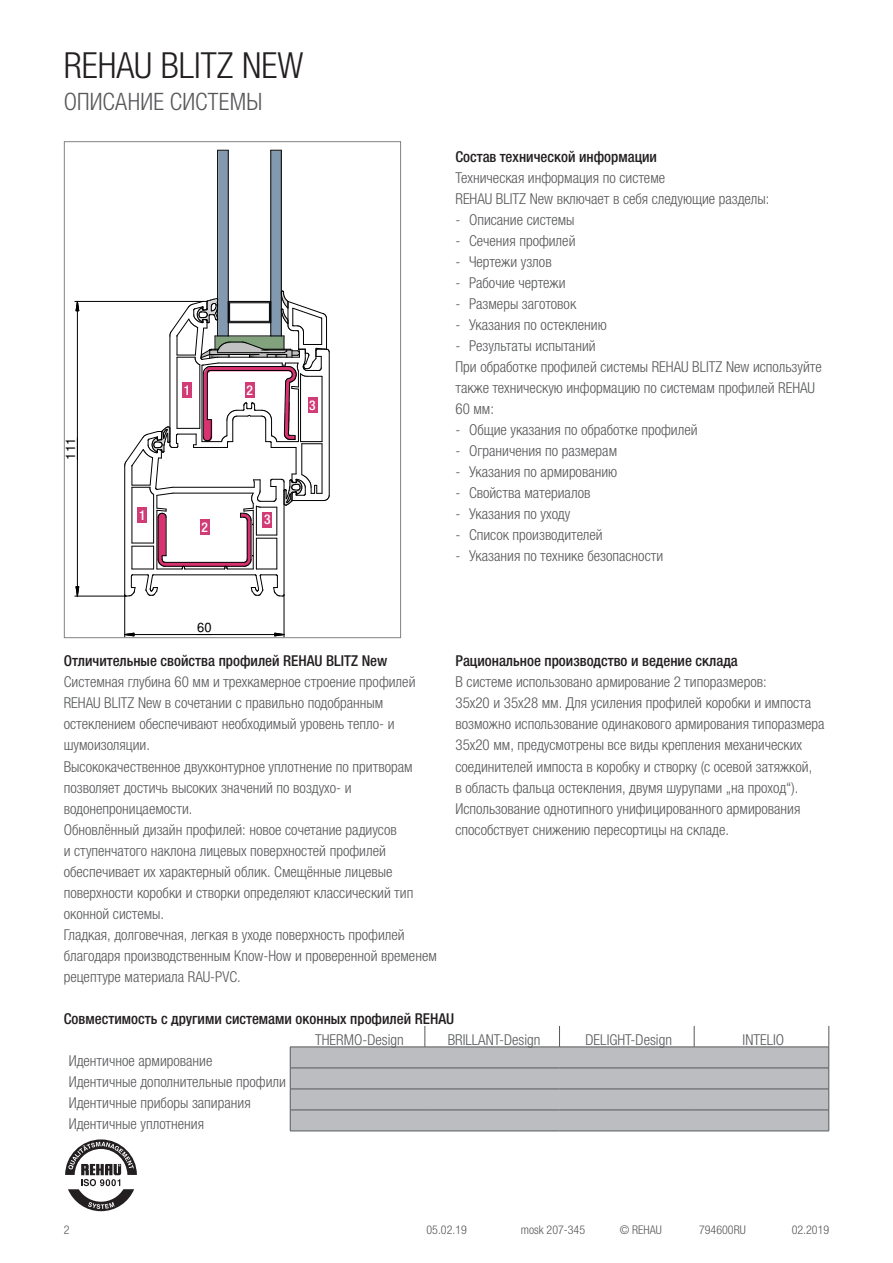
<style>
.page{position:relative;width:893px;height:1263px;background:#fff}
.page>*{position:absolute;margin:0;border:0;box-sizing:border-box;transform-origin:0 0}
.t1{font:300 condensed 36px "Helvetica Neue LTW1 G";color:#231f20}
.t2{font:300 condensed 24px "Helvetica Neue LTW1 G";letter-spacing:.01em;color:#57585a}
.Fließtext_47_links{font:300 condensed 15px/21px "Helvetica Neue LTW1 G";color:#57585a}
.Hervorhebung_67_link{font:500 condensed 15px "Helvetica Neue LTW1 G";color:#231f20}
.Fließtext_47_mittig{font:300 condensed 15px "Helvetica Neue LTW1 G";color:#57585a}
.Aufzählung_icht_ausg{font:500 condensed 13.5px "Helvetica Neue LTW1 G";color:#fff}
.t3{font:12.9px "Helvetica";color:#000}
.Fußzeile_mittig{font:300 condensed 12px "Helvetica Neue LTW1 G";color:#57585a}
</style>
<div class="page">
<img style="left:217px;top:149px;width:12px;height:142px">
<img style="left:270px;top:149px;width:12px;height:137px">
<img style="left:271px;top:286px;width:13px;height:5px">
<hr style="left:228px;top:150px;width:1px;height:186px;background:#000">
<hr style="left:217px;top:150px;width:1px;height:186px;background:#000">
<hr style="left:281px;top:150px;width:1px;height:186px;background:#000">
<hr style="left:270px;top:150px;width:1px;height:186px;background:#000">
<svg style="left:124px;top:291px;width:206px;height:306px"></svg>
<svg style="left:125px;top:632px;width:10px;height:4px"></svg>
<svg style="left:274px;top:632px;width:10px;height:4px"></svg>
<hr style="left:134px;top:634px;width:141px;height:1px;background:#000">
<hr style="left:124px;top:595px;width:1px;height:42px;background:#000">
<hr style="left:284px;top:595px;width:1px;height:42px;background:#000">
<svg style="left:75px;top:300px;width:5px;height:11px"></svg>
<svg style="left:75px;top:586px;width:5px;height:10px"></svg>
<hr style="left:77px;top:311px;width:1px;height:276px;background:#000">
<hr style="left:75px;top:596px;width:51px;height:1px;background:#000">
<hr style="left:75px;top:301px;width:128px;height:1px;background:#000">
<div style="left:182px;top:382px;width:10px;height:15px;background:#d13c76"></div>
<div style="left:245px;top:382px;width:10px;height:16px;background:#d13c76"></div>
<div style="left:262px;top:512px;width:10px;height:15px;background:#d13c76"></div>
<div style="left:137px;top:508px;width:10px;height:15px;background:#d13c76"></div>
<div style="left:200px;top:519px;width:10px;height:16px;background:#d13c76"></div>
<div style="left:308px;top:398px;width:9px;height:15px;background:#d13c76"></div>
<svg style="left:65px;top:1139px;width:72px;height:72px"></svg>
<svg style="left:290px;top:1026px;width:538px;height:21px"></svg>
<div style="left:291px;top:1048px;width:537px;height:83px;background:#bcbdc0"></div>
<svg style="left:424px;top:1026px;width:1px;height:21px"></svg>
<svg style="left:559px;top:1026px;width:1px;height:21px"></svg>
<svg style="left:694px;top:1026px;width:1px;height:21px"></svg>
<hr style="left:290px;top:1047px;width:135px;height:1px;background:#57585a">
<hr style="left:425px;top:1047px;width:134px;height:1px;background:#57585a">
<hr style="left:559px;top:1047px;width:135px;height:1px;background:#57585a">
<hr style="left:694px;top:1047px;width:135px;height:1px;background:#57585a">
<hr style="left:290px;top:1068px;width:135px;height:1px;background:#57585a">
<hr style="left:425px;top:1068px;width:134px;height:1px;background:#57585a">
<hr style="left:559px;top:1068px;width:135px;height:1px;background:#57585a">
<hr style="left:694px;top:1068px;width:135px;height:1px;background:#57585a">
<hr style="left:290px;top:1089px;width:135px;height:1px;background:#57585a">
<hr style="left:425px;top:1089px;width:134px;height:1px;background:#57585a">
<hr style="left:559px;top:1089px;width:135px;height:1px;background:#57585a">
<hr style="left:694px;top:1089px;width:135px;height:1px;background:#57585a">
<hr style="left:290px;top:1110px;width:135px;height:1px;background:#57585a">
<svg style="left:289px;top:1047px;width:2px;height:84px"></svg>
<hr style="left:425px;top:1110px;width:134px;height:1px;background:#57585a">
<hr style="left:559px;top:1110px;width:135px;height:1px;background:#57585a">
<hr style="left:694px;top:1110px;width:135px;height:1px;background:#57585a">
<svg style="left:828px;top:1026px;width:2px;height:105px"></svg>
<hr style="left:290px;top:1131px;width:135px;height:1px;background:#57585a">
<hr style="left:425px;top:1131px;width:134px;height:1px;background:#57585a">
<hr style="left:559px;top:1131px;width:135px;height:1px;background:#57585a">
<hr style="left:694px;top:1131px;width:135px;height:1px;background:#57585a">
<h1 class="t1" style="left:64px;top:45px;width:241px">REHAU BLITZ NEW</h1>
<h2 class="t2" style="left:64px;top:87px;width:200px">ОПИСАНИЕ СИСТЕМЫ</h2>
<p class="t3" style="left:63px;top:460px;width:23px;rotate:-90deg">111</p>
<p class="Aufzählung_icht_ausg" style="left:139px;top:507px;width:8px">1</p>
<p class="Aufzählung_icht_ausg" style="left:184px;top:382px;width:8px">1</p>
<p class="Aufzählung_icht_ausg" style="left:247px;top:382px;width:8px">2</p>
<p class="Aufzählung_icht_ausg" style="left:309px;top:397px;width:8px">3</p>
<p class="Aufzählung_icht_ausg" style="left:201px;top:519px;width:8px">2</p>
<p class="Aufzählung_icht_ausg" style="left:264px;top:511px;width:8px">3</p>
<p class="Hervorhebung_67_link" style="left:455px;top:148px;width:203px">Состав технической информации</p>
<p class="Fließtext_47_links" style="left:455px;top:168px;width:211px">Техническая информация по системе</p>
<p class="Fließtext_47_links" style="left:455px;top:189px;width:315px">REHAU BLITZ New включает в себя следующие разделы:</p>
<p class="Fließtext_47_links" style="left:455px;top:210px;width:121px">- Описание системы</p>
<p class="Fließtext_47_links" style="left:455px;top:231px;width:122px">- Сечения профилей</p>
<p class="Fließtext_47_links" style="left:455px;top:252px;width:98px">- Чертежи узлов</p>
<p class="Fließtext_47_links" style="left:455px;top:273px;width:112px">- Рабочие чертежи</p>
<p class="Fließtext_47_links" style="left:455px;top:294px;width:122px">- Размеры заготовок</p>
<p class="Fließtext_47_links" style="left:455px;top:315px;width:153px">- Указания по остеклению</p>
<p class="Fließtext_47_links" style="left:455px;top:336px;width:142px">- Результаты испытаний</p>
<p class="Fließtext_47_links" style="left:455px;top:357px;width:368px">При обработке профилей системы REHAU BLITZ New используйте также техническую информацию по системам профилей REHAU<br>60 мм:</p>
<p class="Fließtext_47_links" style="left:455px;top:420px;width:244px">- Общие указания по обработке профилей</p>
<p class="Fließtext_47_links" style="left:455px;top:441px;width:163px">- Ограничения по размерам</p>
<p class="Fließtext_47_links" style="left:455px;top:462px;width:163px">- Указания по армированию</p>
<p class="Fließtext_47_links" style="left:455px;top:483px;width:136px">- Свойства материалов</p>
<p class="Fließtext_47_links" style="left:455px;top:504px;width:116px">- Указания по уходу</p>
<p class="Fließtext_47_links" style="left:455px;top:525px;width:149px">- Список производителей</p>
<p class="Fließtext_47_links" style="left:455px;top:546px;width:209px">- Указания по технике безопасности</p>
<p class="t3" style="left:197px;top:620px;width:16px">60</p>
<p class="Hervorhebung_67_link" style="left:64px;top:652px;width:325px">Отличительные свойства профилей REHAU BLITZ New</p>
<p class="Fließtext_47_links" style="left:64px;top:672px;width:353px">Системная глубина 60 мм и трехкамерное строение профилей REHAU BLITZ New в сочетании с правильно подобранным остеклением обеспечивают необходимый уровень тепло- и шумоизоляции.</p>
<p class="Fließtext_47_links" style="left:64px;top:756px;width:350px">Высококачественное двухконтурное уплотнение по притворам позволяет достичь высоких значений по воздухо- и водонепроницаемости.</p>
<p class="Fließtext_47_links" style="left:64px;top:819px;width:351px">Обновлённый дизайн профилей: новое сочетание радиусов<br>и ступенчатого наклона лицевых поверхностей профилей обеспечивает их характерный облик. Смещённые лицевые поверхности коробки и створки определяют классический тип оконной системы.</p>
<p class="Fließtext_47_links" style="left:64px;top:924px;width:375px">Гладкая, долговечная, легкая в уходе поверхность профилей благодаря производственным Know-How и проверенной временем рецептуре материала RAU-PVC.</p>
<p class="Hervorhebung_67_link" style="left:455px;top:652px;width:284px">Рациональное производство и ведение склада</p>
<p class="Fließtext_47_links" style="left:455px;top:672px;width:313px">В системе использовано армирование 2 типоразмеров:</p>
<p class="Fließtext_47_links" style="left:455px;top:693px;width:371px">35х20 и 35х28 мм. Для усиления профилей коробки и импоста возможно использование одинакового армирования типоразмера 35х20 мм, предусмотрены все виды крепления механических соединителей импоста в коробку и створку (с осевой затяжкой,<br>в область фальца остекления, двумя шурупами „на проход“).<br>Использование однотипного унифицированного армирования способствует снижению пересортицы на складе.</p>
<p class="Hervorhebung_67_link" style="left:64px;top:1009px;width:392px">Совместимость с другими системами оконных профилей REHAU</p>
<p class="Fließtext_47_mittig" style="left:315px;top:1030px;width:90px">THERMO-Design</p>
<p class="Fließtext_47_mittig" style="left:448px;top:1030px;width:94px">BRILLANT-Design</p>
<p class="Fließtext_47_mittig" style="left:586px;top:1030px;width:88px">DELIGHT-Design</p>
<p class="Fließtext_47_mittig" style="left:743px;top:1030px;width:43px">INTELIO</p>
<p class="Fließtext_47_links" style="left:69px;top:1050px;width:145px">Идентичное армирование</p>
<p class="Fließtext_47_links" style="left:69px;top:1071px;width:219px">Идентичные дополнительные профили</p>
<p class="Fließtext_47_links" style="left:69px;top:1092px;width:183px">Идентичные приборы запирания</p>
<p class="Fließtext_47_links" style="left:69px;top:1113px;width:137px">Идентичные уплотнения</p>
<p class="Fußzeile_mittig" style="left:64px;top:1222px;width:7px">2</p>
<p class="Fußzeile_mittig" style="left:427px;top:1222px;width:42px">05.02.19</p>
<p class="Fußzeile_mittig" style="left:521px;top:1222px;width:66px">mosk 207-345</p>
<p class="Fußzeile_mittig" style="left:620px;top:1222px;width:43px">© REHAU</p>
<p class="Fußzeile_mittig" style="left:699px;top:1222px;width:48px">794600RU</p>
<p class="Fußzeile_mittig" style="left:792px;top:1222px;width:39px">02.2019</p>
</div>
